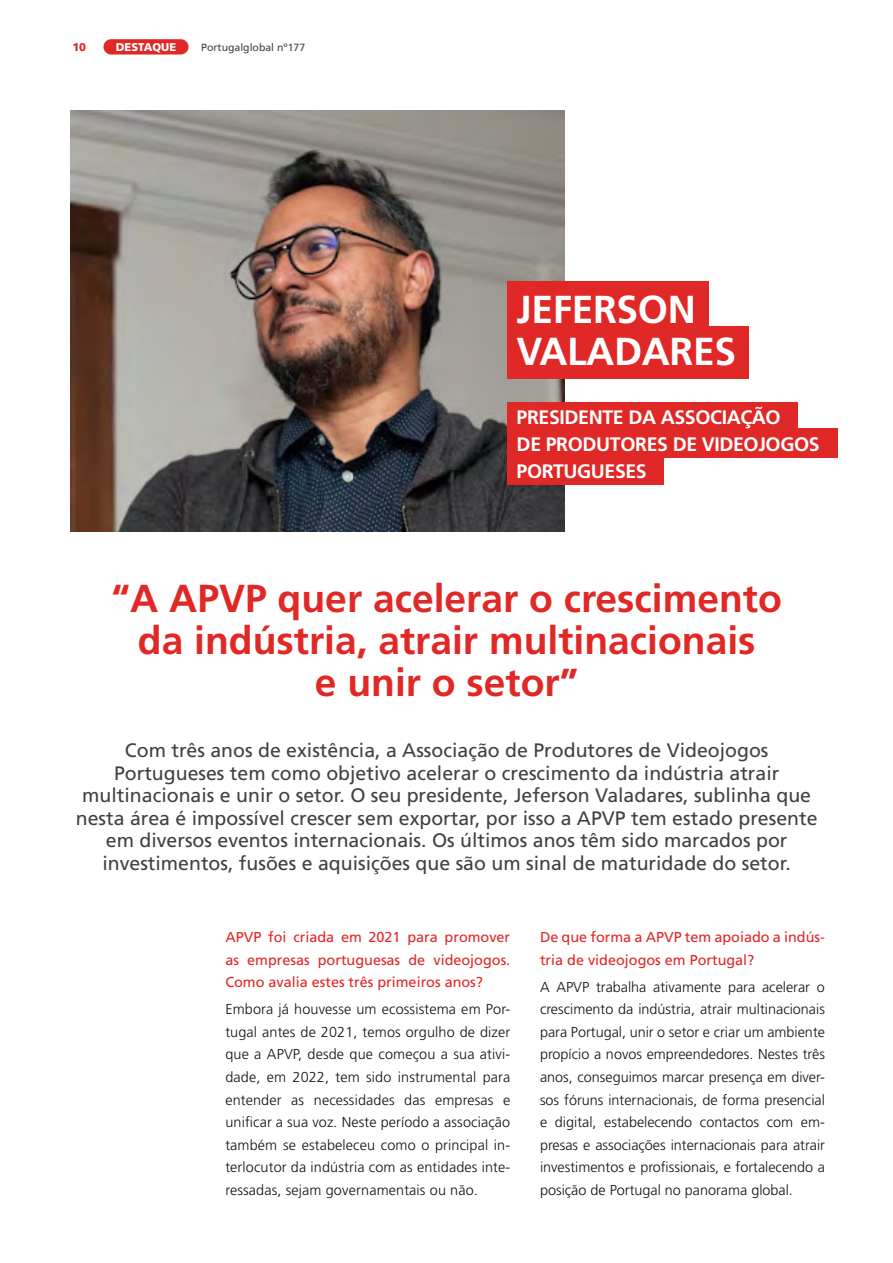
<style>
.page{position:relative;width:893px;height:1263px;background:#fff}
.page>*{position:absolute;margin:0;border:0;box-sizing:border-box;transform-origin:0 0}
.t1{font:700 39px/42px "Frutiger LT Std";color:#e02826;text-align:center}
.t2{font:700 39px/42px "Frutiger LT Std";letter-spacing:-.01em;color:#fff}
.t3{font:19.5px/22.5px "Frutiger LT Std";color:#414141;text-align:center}
.t4{font:700 19.5px/27px "Frutiger LT Std";letter-spacing:-.02em;color:#fff}
.t5{font:300 14.4px/22.6px "Frutiger LT Std";color:#121212;text-align:justify}
.t6{font:14.4px/22.6px "Frutiger LT Std";color:#e02826;text-align:justify}
.t7{font:900 11.25px "Frutiger LT Std";color:#fff}
.t8{font:900 11.25px "Frutiger LT Std";color:#e02826}
.t9{font:10.5px "Frutiger LT Std";color:#414141}
</style>
<div class="page">
<div style="left:103px;top:39px;width:86px;height:16px;background:#e02826;border-radius:8px"></div>
<img style="left:70px;top:111px;width:495px;height:420px">
<div style="left:507px;top:326px;width:241px;height:53px;background:#e02826"></div>
<div style="left:507px;top:281px;width:202px;height:53px;background:#e02826"></div>
<div style="left:507px;top:428px;width:331px;height:29px;background:#e02826"></div>
<div style="left:507px;top:455px;width:156px;height:30px;background:#e02826"></div>
<div style="left:507px;top:402px;width:290px;height:30px;background:#e02826"></div>
<p class="t8" style="left:72px;top:40px;width:15px">10</p>
<p class="t7" style="left:116px;top:40px;width:62px">DESTAQUE</p>
<p class="t9" style="left:201px;top:41px;width:105px">Portugalglobal nº177</p>
<h1 class="t2" style="left:517px;top:289px;width:221px">JEFERSON<br>VALADARES</h1>
<h2 class="t4" style="left:517px;top:403px;width:305px">PRESIDENTE DA ASSOCIAÇÃO<br>DE PRODUTORES DE VIDEOJOGOS<br>PORTUGUESES</h2>
<h1 class="t1" style="left:111px;top:577px;width:672px">“A APVP quer acelerar o crescimento da indústria, atrair multinacionais<br>e unir o setor”</h1>
<p class="t3" style="left:76px;top:739px;width:743px">Com três anos de existência, a Associação de Produtores de Videojogos Portugueses tem como objetivo acelerar o crescimento da indústria atrair multinacionais e unir o setor. O seu presidente, Jeferson Valadares, sublinha que nesta área é impossível crescer sem exportar, por isso a APVP tem estado presente em diversos eventos internacionais. Os últimos anos têm sido marcados por investimentos, fusões e aquisições que são um sinal de maturidade do setor.</p>
<p class="t6" style="left:225px;top:926px;width:286px">APVP foi criada em 2021 para promover as empresas portuguesas de videojogos.<br>Como avalia estes três primeiros anos?</p>
<p class="t5" style="left:225px;top:998px;width:286px">Embora já houvesse um ecossistema em Por&shy;tugal antes de 2021, temos orgulho de dizer que a APVP, desde que começou a sua ativi&shy;dade, em 2022, tem sido instrumental para entender as necessidades das empresas e unificar a sua voz. Neste período a associação também se estabeleceu como o principal in&shy;terlocutor da indústria com as entidades inte&shy;ressadas, sejam governamentais ou não.</p>
<p class="t6" style="left:540px;top:926px;width:286px">De que forma a APVP tem apoiado a indús&shy;tria de videojogos em Portugal?</p>
<p class="t5" style="left:540px;top:975px;width:286px">A APVP trabalha ativamente para acelerar o crescimento da indústria, atrair multinacionais para Portugal, unir o setor e criar um ambiente propício a novos empreendedores. Nestes três anos, conseguimos marcar presença em diver&shy;sos fóruns internacionais, de forma presencial e digital, estabelecendo contactos com em&shy;presas e associações internacionais para atrair investimentos e profissionais, e fortalecendo a posição de Portugal no panorama global.</p>
</div>
